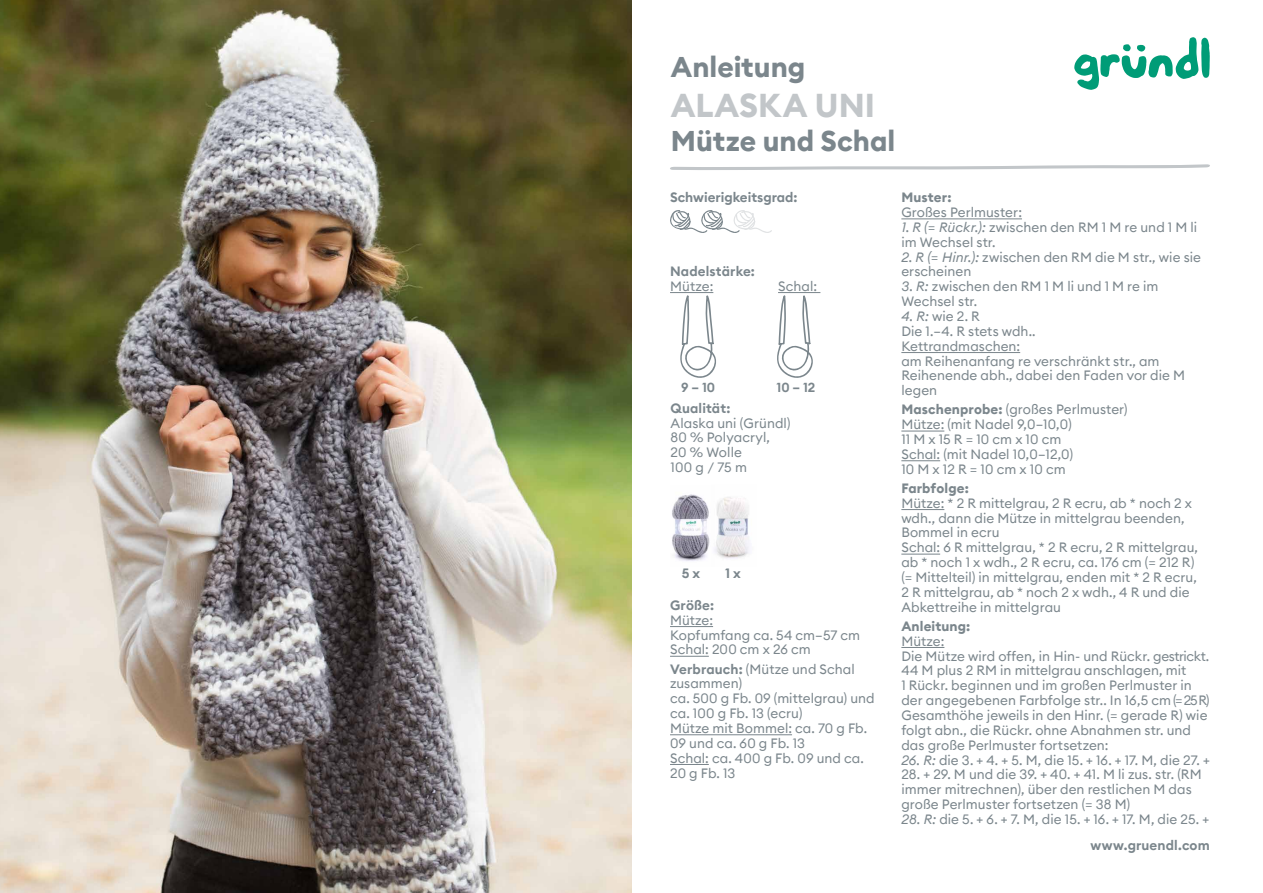
<style>
.page{position:relative;width:1263px;height:893px;background:#fff}
.page>*{position:absolute;margin:0;border:0;box-sizing:border-box;transform-origin:0 0}
.t1{font:700 33px "Euclid Circular B";color:#c2c6c9}
.t2{font:700 28.5px "Euclid Circular B";color:#7b868c}
.t3{font:13.5px/14.9px "Euclid Circular B";letter-spacing:.005em;color:#7b868c}
.t4{font:600 13.5px "Euclid Circular B";letter-spacing:.01em;color:#7b868c}
.t5{font:700 13.5px "Euclid Circular B";letter-spacing:.01em;color:#7b868c}
.t6{font:600 13.05px "Euclid Circular B";color:#7b868c}
.s1{font-weight:600}
.s2{font-style:italic}
.s3{font-weight:700}
</style>
<div class="page">
<svg style="left:670px;top:164px;width:540px;height:6px"></svg>
<svg style="left:1074px;top:37px;width:136px;height:53px"></svg>
<hr style="left:901px;top:218px;width:121px;height:1px;background:#7b868c">
<hr style="left:901px;top:352px;width:119px;height:1px;background:#7b868c">
<hr style="left:901px;top:431px;width:43px;height:1px;background:#7b868c">
<hr style="left:901px;top:460px;width:39px;height:1px;background:#7b868c">
<hr style="left:901px;top:509px;width:43px;height:1px;background:#7b868c">
<hr style="left:901px;top:554px;width:39px;height:1px;background:#7b868c">
<hr style="left:901px;top:647px;width:43px;height:1px;background:#7b868c">
<hr style="left:670px;top:626px;width:43px;height:1px;background:#7b868c">
<hr style="left:670px;top:656px;width:39px;height:1px;background:#7b868c">
<hr style="left:670px;top:734px;width:122px;height:1px;background:#7b868c">
<hr style="left:670px;top:764px;width:39px;height:1px;background:#7b868c">
<svg style="left:670px;top:210px;width:102px;height:23px"></svg>
<img style="left:0;top:0;width:631px;height:893px">
<svg style="left:680px;top:295px;width:36px;height:83px"></svg>
<hr style="left:670px;top:292px;width:43px;height:1px;background:#7b868c">
<hr style="left:778px;top:292px;width:42px;height:1px;background:#7b868c">
<svg style="left:777px;top:295px;width:36px;height:83px"></svg>
<img style="left:672px;top:494px;width:38px;height:67px">
<img style="left:714px;top:497px;width:35px;height:62px">
<h2 class="t2" style="left:671px;top:48px;width:136px">Anleitung</h2>
<h1 class="t1" style="left:671px;top:84px;width:206px">ALASKA UNI</h1>
<h2 class="t2" style="left:671px;top:122px;width:226px">Mütze und Schal</h2>
<p class="t4" style="left:670px;top:189px;width:129px">Schwierigkeitsgrad:</p>
<p class="t4" style="left:670px;top:262px;width:86px">Nadelstärke:</p>
<p class="t3" style="left:670px;top:278px;width:45px">Mütze:</p>
<p class="t3" style="left:778px;top:278px;width:41px">Schal:</p>
<p class="t6" style="left:681px;top:379px;width:36px">9 – 10</p>
<p class="t6" style="left:776px;top:379px;width:40px">10 – 12</p>
<p class="t4" style="left:670px;top:399px;width:61px">Qualität:</p>
<p class="t3" style="left:670px;top:415px;width:122px">Alaska uni (Gründl)<br>80 % Polyacryl,<br>20 % Wolle<br>100 g / 75 m</p>
<p class="t4" style="left:682px;top:564px;width:20px">5 x</p>
<p class="t4" style="left:725px;top:564px;width:17px">1 x</p>
<p class="t4" style="left:670px;top:596px;width:46px">Größe:</p>
<p class="t3" style="left:670px;top:612px;width:192px">Mütze:<br>Kopfumfang ca. 54 cm–57 cm<br>Schal: 200 cm x 26 cm</p>
<p class="t3" style="left:670px;top:661px;width:206px"><span class="s1">Verbrauch:</span> (Mütze und Schal zusammen)<br>ca. 500 g Fb. 09 (mittelgrau) und ca. 100 g Fb. 13 (ecru)<br>Mütze mit Bommel: ca. 70 g Fb.<br>09 und ca. 60 g Fb. 13<br>Schal: ca. 400 g Fb. 09 und ca.<br>20 g Fb. 13</p>
<p class="t5" style="left:901px;top:189px;width:52px">Muster:</p>
<p class="t3" style="left:901px;top:205px;width:122px">Großes Perlmuster:</p>
<p class="t3" style="left:901px;top:220px;width:297px"><span class="s2">1. R (= Rückr.):</span> zwischen den RM 1 M re und 1 M li im Wechsel str.</p>
<p class="t3" style="left:901px;top:249px;width:301px"><span class="s2">2. R (= Hinr.):</span> zwischen den RM die M str., wie sie erscheinen</p>
<p class="t3" style="left:901px;top:279px;width:259px"><span class="s2">3. R:</span> zwischen den RM 1 M li und 1 M re im<br>Wechsel str.</p>
<p class="t3" style="left:901px;top:309px;width:285px"><span class="s2">4. R:</span> wie 2. R<br>Die 1.–4. R stets wdh..<br>Kettrandmaschen:<br>am Reihenanfang re verschränkt str., am<br>Reihenende abh., dabei den Faden vor die M legen</p>
<p class="t3" style="left:901px;top:402px;width:228px"><span class="s3">Maschenprobe:</span> (großes Perlmuster)<br>Mütze: (mit Nadel 9,0–10,0)<br>11 M x 15 R = 10 cm x 10 cm<br>Schal: (mit Nadel 10,0–12,0)<br>10 M x 12 R = 10 cm x 10 cm</p>
<p class="t5" style="left:901px;top:479px;width:69px">Farbfolge:</p>
<p class="t3" style="left:901px;top:495px;width:298px">Mütze: * 2 R mittelgrau, 2 R ecru, ab * noch 2 x wdh., dann die Mütze in mittelgrau beenden, Bommel in ecru<br>Schal: 6 R mittelgrau, * 2 R ecru, 2 R mittelgrau, ab * noch 1 x wdh., 2 R ecru, ca. 176 cm (= 212 R) (= Mittelteil) in mittelgrau, enden mit * 2 R ecru, 2 R mittelgrau, ab * noch 2 x wdh., 4 R und die Abkettreihe in mittelgrau</p>
<p class="t5" style="left:901px;top:617px;width:71px">Anleitung:</p>
<p class="t3" style="left:901px;top:633px;width:310px">Mütze:<br>Die Mütze wird offen, in Hin- und Rückr. gestrickt.<br>44 M plus 2 RM in mittelgrau anschlagen, mit<br>1 Rückr. beginnen und im großen Perlmuster in der angegebenen Farbfolge str.. In 16,5 cm (= 25 R)<br>Gesamthöhe jeweils in den Hinr. (= gerade R) wie folgt abn., die Rückr. ohne Abnahmen str. und das große Perlmuster fortsetzen:</p>
<p class="t3" style="left:901px;top:752px;width:310px"><span class="s2">26. R:</span> die 3. + 4. + 5. M, die 15. + 16. + 17. M, die 27. +</p>
<p class="t3" style="left:901px;top:767px;width:302px">28. + 29. M und die 39. + 40. + 41. M li zus. str. (RM immer mitrechnen), über den restlichen M das große Perlmuster fortsetzen (= 38 M)</p>
<p class="t3" style="left:901px;top:811px;width:309px"><span class="s2">28. R:</span> die 5. + 6. + 7. M, die 15. + 16. + 17. M, die 25. +</p>
<p class="t4" style="left:1091px;top:836px;width:121px">www.gruendl.com</p>
</div>
